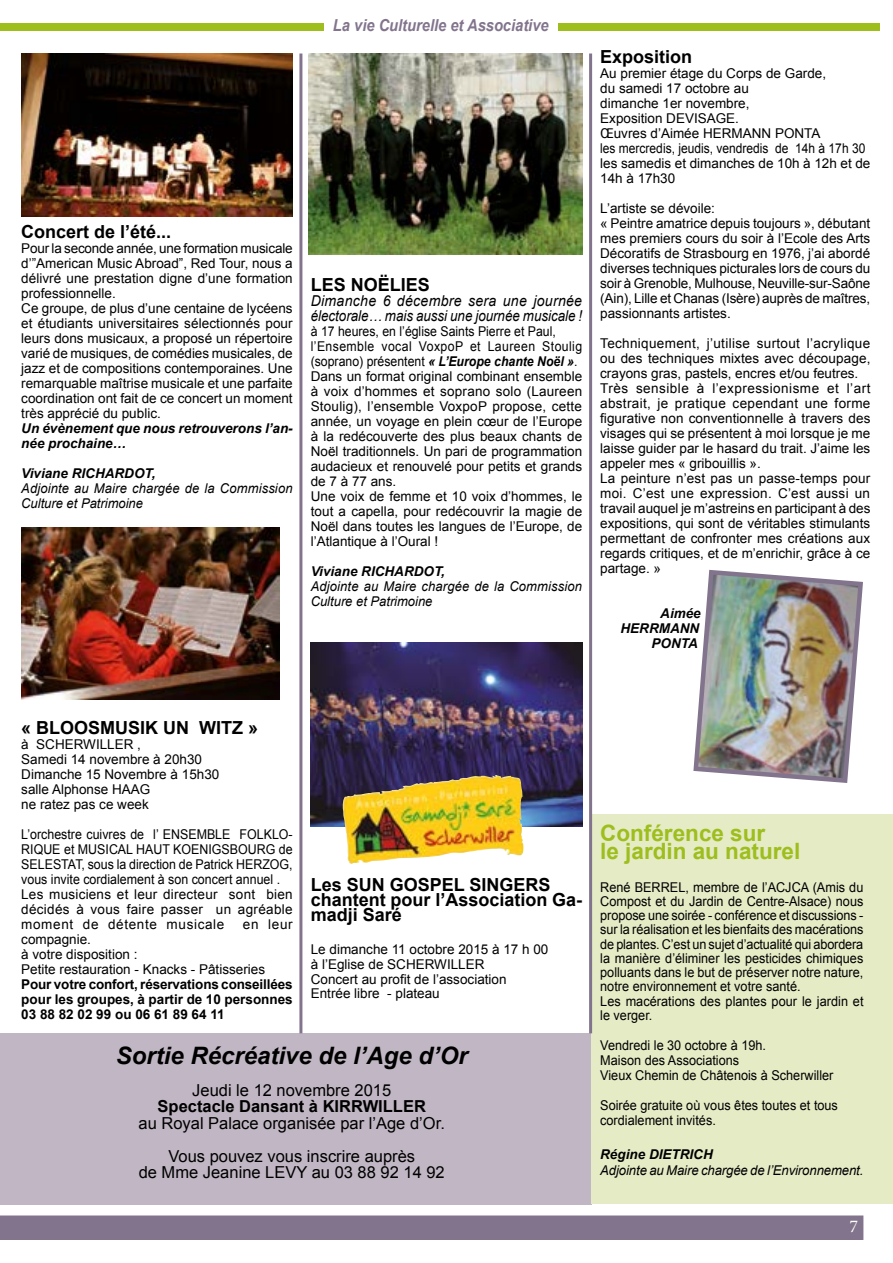
<style>
.page{position:relative;width:893px;height:1263px;background:#fff}
.page>*{position:absolute;margin:0;border:0;box-sizing:border-box;transform-origin:0 0}
.t1{font:italic 700 24px "Arial";color:#000}
.t2{font:700 22.5px/18px "Arial";color:#9dbe1d}
.t3{font:700 18px/15px "Arial";color:#000}
.t4{font:18px "Minion Pro";color:#fff}
.t5{font:16.5px/33px "Arial";color:#000;text-align:center}
.t6{font:italic 700 16.5px "Arial";color:#82748c;scale:.89 1}
.t7{font:700 16.5px "Arial";color:#000}
.t8{font:italic 15px/15px "Arial";color:#000;scale:.94 1}
.t9{font:13.5px/15px "Arial";color:#000}
.t10{font:13.5px/15px "Arial";color:#000;scale:.91 1}
.t11{font:13.5px/14.2px "Arial";color:#000;scale:.94 1}
.t12{font:13.5px/15px "Arial";color:#000;scale:.92 1}
.t13{font:italic 700 13.5px/15px "Arial";color:#000}
.t14{font:italic 13.5px/15px "Arial";color:#000;scale:.96 1}
.t15{font:700 13.5px/15px "Arial";color:#000;text-align:justify}
.t16{font:italic 13.5px "Arial";color:#000}
.s1{font-weight:700;font-style:italic}
</style>
<div class="page">
<div style="left:1px;top:1216px;width:862px;height:23px;background:#82748c"></div>
<div style="left:0;top:1215px;width:863px;height:25px;border:1px solid #82748c"></div>
<div style="left:0;top:23px;width:880px;height:7px;background:#9dbe1d"></div>
<div style="left:324px;top:17px;width:233px;height:17px;background:#fff"></div>
<img style="left:310px;top:642px;width:272px;height:185px">
<img style="left:342px;top:775px;width:181px;height:89px">
<img style="left:21px;top:54px;width:272px;height:163px">
<img style="left:21px;top:527px;width:259px;height:172px">
<img style="left:693px;top:569px;width:170px;height:214px">
<img style="left:308px;top:54px;width:274px;height:201px">
<div style="left:0;top:1033px;width:591px;height:172px;background:#c1b7c4"></div>
<div style="left:591px;top:814px;width:302px;height:389px;background:#e4ebc5"></div>
<hr style="left:299px;top:54px;width:3px;height:979px;background:#82748c">
<hr style="left:589px;top:54px;width:3px;height:979px;background:#82748c">
<p class="t6" style="left:333px;top:14px;width:244px">La vie Culturelle et Associative</p>
<h3 class="t3" style="left:21px;top:225px;width:152px">Concert de l’été...</h3>
<p class="t9" style="left:21px;top:241px;width:273px">Pour la seconde année, une formation musicale d’”American Music Abroad”, Red Tour, nous a délivré une prestation digne d’une formation professionnelle.<br>Ce groupe, de plus d’une centaine de lycéens et étudiants universitaires sélectionnés pour leurs dons musicaux, a proposé un répertoire varié de musiques, de comédies musicales, de jazz et de compositions contemporaines. Une remarquable maîtrise musicale et une parfaite coordination ont fait de ce concert un moment très apprécié du public.</p>
<p class="t13" style="left:21px;top:422px;width:273px">Un évènement que nous retrouverons l’an&shy;née prochaine…</p>
<p class="t13" style="left:21px;top:467px;width:136px">Viviane RICHARDOT,</p>
<p class="t14" style="left:21px;top:481px;width:284px">Adjointe au Maire chargée de la Commission<br>Culture et Patrimoine</p>
<h3 class="t3" style="left:311px;top:278px;width:121px">LES NOËLIES</h3>
<p class="t8" style="left:311px;top:294px;width:290px">Dimanche 6 décembre sera une journée électorale… mais aussi une journée musicale !</p>
<p class="t10" style="left:311px;top:324px;width:300px">à 17 heures, en l’église Saints Pierre et Paul, l’Ensemble vocal VoxpoP et Laureen Stoulig (soprano) présentent <span class="s1">« L’Europe chante Noël »</span>.<br>Dans un format original combinant ensemble à voix d’hommes et soprano solo (Laureen Stoulig), l’ensemble VoxpoP propose, cette année, un voyage en plein cœur de l’Europe à la redécouverte des plus beaux chants de Noël traditionnels. Un pari de programmation audacieux et renouvelé pour petits et grands de 7 à 77 ans.<br>Une voix de femme et 10 voix d’hommes, le tout a capella, pour redécouvrir la magie de Noël dans toutes les langues de l’Europe, de l’Atlantique à l’Oural !</p>
<p class="t13" style="left:311px;top:564px;width:136px">Viviane RICHARDOT,</p>
<p class="t14" style="left:311px;top:579px;width:284px">Adjointe au Maire chargée de la Commission<br>Culture et Patrimoine</p>
<h3 class="t3" style="left:600px;top:50px;width:94px">Exposition</h3>
<p class="t9" style="left:600px;top:66px;width:272px">Au premier étage du Corps de Garde,<br>du samedi 17 octobre au<br>dimanche 1er novembre,<br>Exposition DEVISAGE.<br>Œuvres d’Aimée HERMANN PONTA<br>les mercredis, jeudis, vendredis de 14h à 17h 30 les samedis et dimanches de 10h à 12h et de<br>14h à 17h30</p>
<p class="t9" style="left:600px;top:201px;width:272px">L’artiste se dévoile:<br>« Peintre amatrice depuis toujours », débutant mes premiers cours du soir à l’Ecole des Arts Décoratifs de Strasbourg en 1976, j’ai abordé diverses techniques picturales lors de cours du soir à Grenoble, Mulhouse, Neuville-sur-Saône (Ain), Lille et Chanas (Isère) auprès de maîtres, passionnants artistes.</p>
<p class="t9" style="left:600px;top:336px;width:272px">Techniquement, j’utilise surtout l’acrylique ou des techniques mixtes avec découpage, crayons gras, pastels, encres et/ou feutres.<br>Très sensible à l’expressionisme et l’art abstrait, je pratique cependant une forme figurative non conventionnelle à travers des visages qui se présentent à moi lorsque je me laisse guider par le hasard du trait. J’aime les appeler mes « gribouillis ».<br>La peinture n’est pas un passe-temps pour moi. C’est une expression. C’est aussi un travail auquel je m’astreins en participant à des expositions, qui sont de véritables stimulants permettant de confronter mes créations aux regards critiques, et de m’enrichir, grâce à ce partage. »</p>
<p class="t13" style="left:621px;top:606px;width:82px;text-align:right">Aimée<br>HERRMANN<br>PONTA</p>
<h3 class="t3" style="left:21px;top:720px;width:239px">« BLOOSMUSIK UN WITZ »</h3>
<p class="t9" style="left:21px;top:736px;width:200px">à SCHERWILLER ,<br>Samedi 14 novembre à 20h30<br>Dimanche 15 Novembre à 15h30 salle Alphonse HAAG<br>ne ratez pas ce week</p>
<p class="t12" style="left:21px;top:826px;width:297px">L’orchestre cuivres de l’ ENSEMBLE FOLKLO-RIQUE et MUSICAL HAUT KOENIGSBOURG de SELESTAT, sous la direction de Patrick HERZOG, vous invite cordialement à son concert annuel .<br>Les musiciens et leur directeur sont bien décidés à vous faire passer un agréable moment de détente musicale</p>
<p class="t9" style="left:243px;top:916px;width:51px">en leur</p>
<p class="t9" style="left:21px;top:931px;width:245px">compagnie.<br>à votre disposition :<br>Petite restauration - Knacks - Pâtisseries</p>
<p class="t15" style="left:21px;top:977px;width:273px">Pour votre confort, réservations conseillées pour les groupes, à partir de 10 personnes 03 88 82 02 99 ou 06 61 89 64 11</p>
<h3 class="t3" style="left:311px;top:878px;width:273px">Les SUN GOSPEL SINGERS chantent pour l’Association Ga&shy;madji Saré</h3>
<p class="t9" style="left:311px;top:942px;width:239px">Le dimanche 11 octobre 2015 à 17 h 00 à l’Eglise de SCHERWILLER<br>Concert au profit de l’association</p>
<p class="t9" style="left:311px;top:986px;width:131px">Entrée libre - plateau</p>
<h1 class="t1" style="left:116px;top:1040px;width:354px">Sortie Récréative de l’Age d’Or</h1>
<p class="t5" style="left:192px;top:1073px;width:201px">Jeudi le 12 novembre 2015</p>
<p class="t7" style="left:158px;top:1095px;width:270px">Spectacle Dansant à KIRRWILLER</p>
<p class="t5" style="left:139px;top:1106px;width:308px">au Royal Palace organisée par l’Age d’Or.<br>Vous pouvez vous inscrire auprès</p>
<p class="t5" style="left:139px;top:1156px;width:308px">de Mme Jeanine LEVY au 03 88 92 14 92</p>
<h2 class="t2" style="left:600px;top:825px;width:202px">Conférence sur<br>le jardin au naturel</h2>
<p class="t11" style="left:600px;top:880px;width:282px">René BERREL, membre de l’ACJCA (Amis du Compost et du Jardin de Centre-Alsace) nous propose une soirée - conférence et discussions - sur la réalisation et les bienfaits des macérations de plantes. C’est un sujet d’actualité qui abordera la manière d’éliminer les pesticides chimiques polluants dans le but de préserver notre nature, notre environnement et votre santé.<br>Les macérations des plantes pour le jardin et le verger.</p>
<p class="t11" style="left:600px;top:1038px;width:250px;line-height:15px">Vendredi le 30 octobre à 19h.<br>Maison des Associations<br>Vieux Chemin de Châtenois à Scherwiller</p>
<p class="t11" style="left:600px;top:1098px;width:254px;line-height:15px">Soirée gratuite où vous êtes toutes et tous cordialement invités.</p>
<p class="t13" style="left:600px;top:1147px;width:114px">Régine DIETRICH</p>
<p class="t16" style="left:600px;top:1162px;width:265px">Adjointe au Maire chargée de l’Environnement.</p>
<h3 class="t4" style="left:849px;top:1214px;width:10px">7</h3>
</div>
